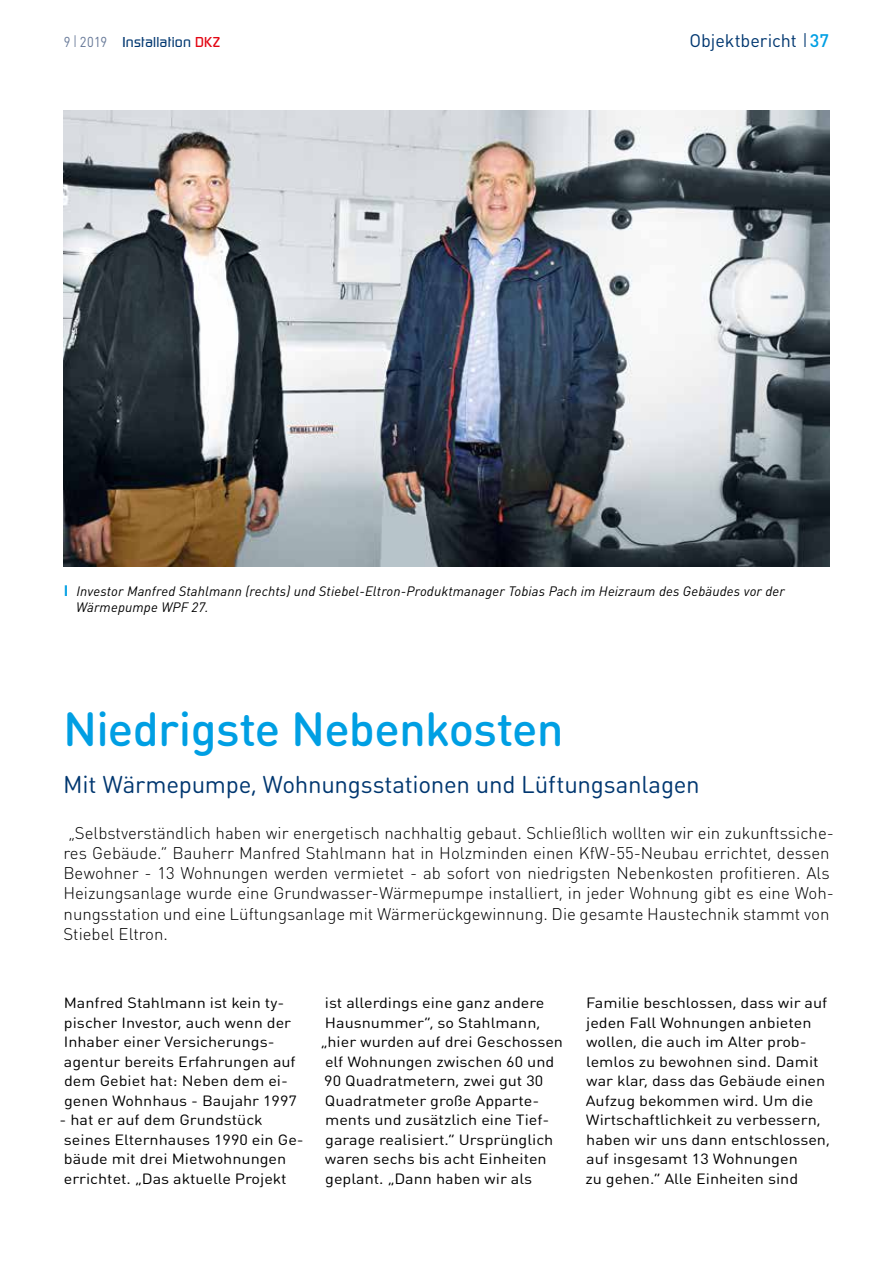
<style>
.page{position:relative;width:893px;height:1263px;background:#fff}
.page>*{position:absolute;margin:0;border:0;box-sizing:border-box;transform-origin:0 0}
.t1{font:500 47.25px "DIN Round OT";letter-spacing:-.015em;color:#009fe3}
.t2{font:24px "DIN Round OT";letter-spacing:-.01em;color:#003770}
.t3{font:18px "DINOT";letter-spacing:-.005em;color:#003770}
.t4{font:300 16.8px/20.1px "DIN Round OT";color:#000}
.t5{font:14.7px/19.5px "DIN Round OT";color:#000;scale:1.1 1}
.t6{font:500 14.25px "Continuum";letter-spacing:.015em;color:#003770}
.t7{font:italic 13.5px/16.8px "DINOT";letter-spacing:.01em;color:#000}
.s1{font-family:"DINOT";font-weight:400;color:#647696}
.s2{font-family:"DINOT";font-weight:300;font-size:16.5px;color:#647696}
.s3{color:#e30613}
.s4{font-weight:300;font-size:19.5px}
.s5{font-weight:500;color:#009fe3}
.s6{font-weight:700;font-style:normal;font-size:15px;color:#009fe3}
</style>
<div class="page">
<img style="left:64px;top:111px;width:765px;height:455px">
<p class="t6" style="left:64px;top:33px;width:158px"><span class="s1">9</span> <span class="s2">I</span> <span class="s1">2019</span> Installation <span class="s3">DKZ</span></p>
<p class="t3" style="left:689px;top:27px;width:141px">Objektbericht <span class="s4">I</span><span class="s5">37</span></p>
<p class="t7" style="left:76px;top:581px;width:710px;text-indent:-12px"><span class="s6">I</span> Investor Manfred Stahlmann (rechts) und Stiebel-Eltron-Produktmanager Tobias Pach im Heizraum des Gebäudes vor der<br>Wärmepumpe WPF 27.</p>
<h1 class="t1" style="left:63px;top:699px;width:502px">Niedrigste Nebenkosten</h1>
<h2 class="t2" style="left:63px;top:770px;width:638px">Mit Wärmepumpe, Wohnungsstationen und Lüftungsanlagen</h2>
<p class="t4" style="left:63px;top:823px;width:772px">„Selbstverständlich haben wir energetisch nachhaltig gebaut. Schließlich wollten wir ein zukunftssiche&shy;res Gebäude.“ Bauherr Manfred Stahlmann hat in Holzminden einen KfW-55-Neubau errichtet, dessen Bewohner - 13 Wohnungen werden vermietet - ab sofort von niedrigsten Nebenkosten profitieren. Als Heizungsanlage wurde eine Grundwasser-Wärmepumpe installiert, in jeder Wohnung gibt es eine Woh&shy;nungsstation und eine Lüftungsanlage mit Wärmerückgewinnung. Die gesamte Haustechnik stammt von Stiebel Eltron.</p>
<p class="t5" style="left:64px;top:993px;width:213px">Manfred Stahlmann ist kein ty&shy;pischer Investor, auch wenn der<br>Inhaber einer Versicherungs&shy;agentur bereits Erfahrungen auf dem Gebiet hat: Neben dem ei&shy;genen Wohnhaus - Baujahr 1997</p>
<p class="t5" style="left:60px;top:1110px;width:223px">- hat er auf dem Grundstück seines Elternhauses 1990 ein Ge&shy;bäude mit drei Mietwohnungen errichtet. „Das aktuelle Projekt</p>
<p class="t5" style="left:321px;top:993px;width:222px">ist allerdings eine ganz andere<br>Hausnummer“, so Stahlmann, „hier wurden auf drei Geschossen elf Wohnungen zwischen 60 und<br>90 Quadratmetern, zwei gut 30<br>Quadratmeter große Apparte&shy;ments und zusätzlich eine Tief&shy;garage realisiert.“ Ursprünglich waren sechs bis acht Einheiten geplant. „Dann haben wir als</p>
<p class="t5" style="left:585px;top:993px;width:224px">Familie beschlossen, dass wir auf jeden Fall Wohnungen anbieten wollen, die auch im Alter prob&shy;lemlos zu bewohnen sind. Damit war klar, dass das Gebäude einen<br>Aufzug bekommen wird. Um die<br>Wirtschaftlichkeit zu verbessern, haben wir uns dann entschlossen, auf insgesamt 13 Wohnungen<br>zu gehen.“ Alle Einheiten sind</p>
</div>
